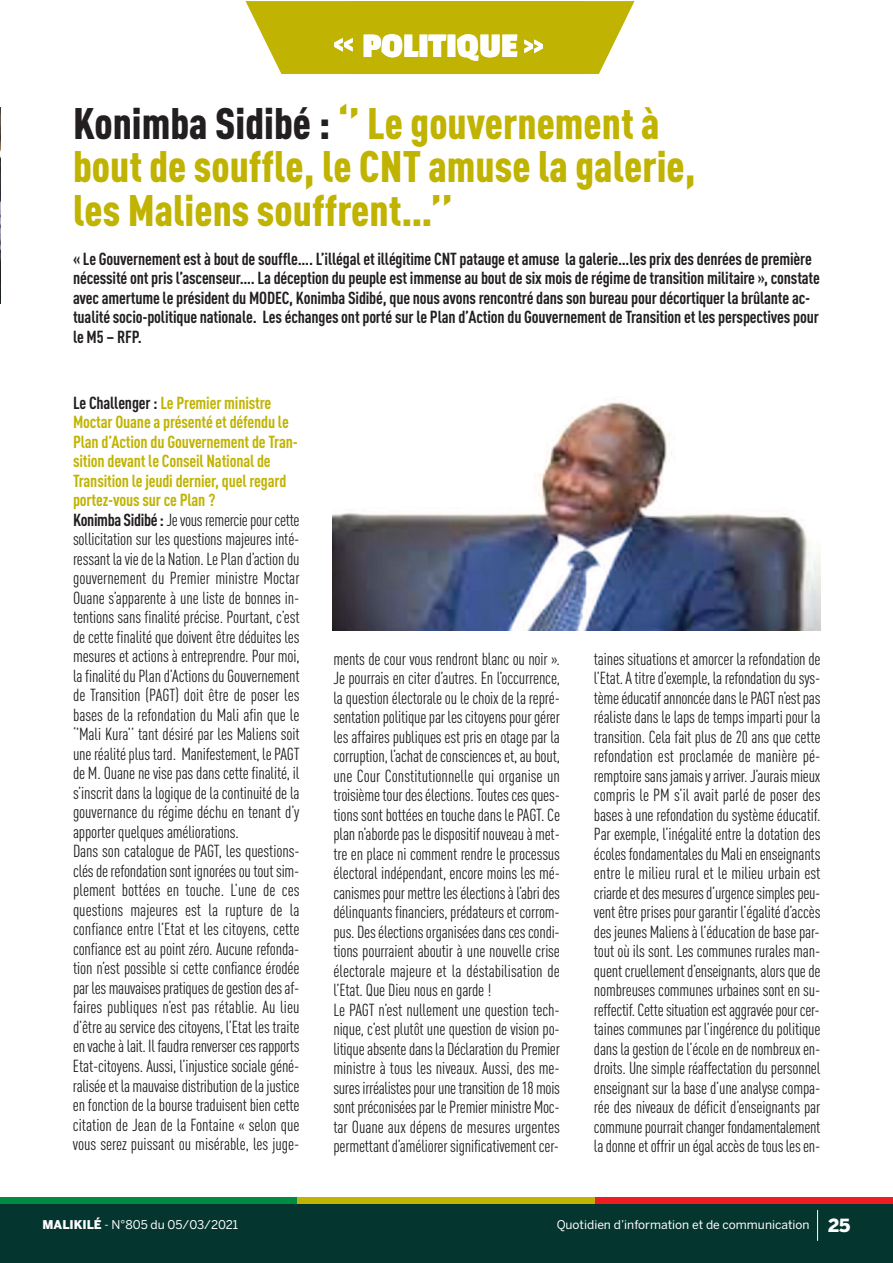
<style>
.page{position:relative;width:893px;height:1263px;background:#fff}
.page>*{position:absolute;margin:0;border:0;box-sizing:border-box;transform-origin:0 0}
.t1{font:900 condensed 43.5px/43.5px "DIN Pro";color:#c0b301}
.t2{font:700 36px "Passion One";color:#fff}
.t3{font:condensed 17.25px/19.5px "DIN Pro";letter-spacing:-.01em;color:#231f20}
.t4{font:700 condensed 17.25px/19.5px "DIN Pro";letter-spacing:-.01em;color:#231f20}
.t5{font:12px "Benton Sans";color:#fff}
.s1{color:#231f20}
.s2{font-weight:700}
.s3{font-weight:700;color:#c0b301}
.s4{font-weight:900}
.s5{font-weight:900;font-size:18px}
</style>
<div class="page">
<div style="left:0;top:1203px;width:893px;height:60px;background:#05352f"></div>
<div style="left:0;top:1197px;width:298px;height:6px;background:#008b43"></div>
<div style="left:298px;top:1197px;width:297px;height:6px;background:#c0b301"></div>
<div style="left:595px;top:1197px;width:297px;height:6px;background:#ee1d23"></div>
<hr style="left:817px;top:1210px;width:1px;height:31px;background:#fff">
<img style="left:0;top:108px;width:1px;height:196px">
<svg style="left:246px;top:1px;width:388px;height:73px;background:#c6ba1a"></svg>
<img style="left:332px;top:398px;width:488px;height:232px">
<h2 class="t2" style="left:362px;top:27px;width:157px">POLITIQUE</h2>
<h1 class="t1" style="left:73px;top:105px;width:624px"><span class="s1">Konimba Sidibé :</span> ‘’ Le gouvernement à bout de souffle, le CNT amuse la galerie, les Maliens souffrent…’’</h1>
<p class="t4" style="left:73px;top:250px;width:748px">« Le Gouvernement est à bout de souffle…. L’illégal et illégitime CNT patauge et amuse la galerie…les prix des denrées de première nécessité ont pris l’ascenseur…. La déception du peuple est immense au bout de six mois de régime de transition militaire », constate avec amertume le président du MODEC, Konimba Sidibé, que nous avons rencontré dans son bureau pour décortiquer la brûlante ac&shy;tualité socio-politique nationale. Les échanges ont porté sur le Plan d’Action du Gouvernement de Transition et les perspectives pour le M5 – RFP.</p>
<p class="t3" style="left:73px;top:395px;width:228px"><span class="s2">Le Challenger :</span> <span class="s3">Le Premier ministre Moctar Ouane a présenté et défendu le Plan d’Action du Gouvernement de Tran&shy;sition devant le Conseil National de Transition le jeudi dernier, quel regard portez-vous sur ce Plan ?<br></span><span class="s2">Konimba Sidibé:</span>Jevousremerciepourcette sollicitation sur les questions majeures inté&shy;ressant laviedela Nation.Le Pland’actiondu gouvernement du Premier ministre Moctar Ouane s’apparente à une liste de bonnes in&shy;tentions sans finalité précise. Pourtant, c’est de cette finalité que doivent être déduites les mesures et actions à entreprendre. Pour moi, la finalité du Plan d’Actions du Gouvernement de Transition (PAGT) doit être de poser les bases de la refondation du Mali afin que le ‘’Mali Kura’’ tant désiré par les Maliens soit uneréalitéplustard. Manifestement, le PAGT de M. Ouane ne vise pas dans cette finalité, il s’inscrit dans la logique de la continuité de la gouvernance du régime déchu en tenant d’y apporter quelques améliorations.<br>Dans son catalogue de PAGT, les questions&shy;clésderefondationsont ignoréesoutoutsim&shy;plement bottées en touche. L’une de ces questions majeures est la rupture de la confiance entre l’Etat et les citoyens, cette confiance est au point zéro. Aucune refonda&shy;tion n’est possible si cette confiance érodée par lesmauvaisespratiquesdegestiondesaf&shy;faires publiques n’est pas rétablie. Au lieu d’être au service des citoyens, l’Etat les traite envacheàlait. Il faudrarenversercesrapports Etat-citoyens. Aussi, l’injustice sociale géné&shy;raliséeet lamauvaisedistributiondelajustice en fonction de la bourse traduisent bien cette citation de Jean de la Fontaine « selon que vous serez puissant ou misérable, les juge-</p>
<p class="t3" style="left:333px;top:651px;width:228px">ments de cour vous rendront blanc ou noir ».<br>Je pourrais en citer d’autres. En l’occurrence, la question électorale ou le choix de la repré&shy;sentationpolitiquepar lescitoyenspourgérer les affaires publiques est pris en otage par la corruption, l’achatdeconscienceset,aubout, une Cour Constitutionnelle qui organise un troisièmetourdesélections.Toutescesques&shy;tions sont bottées en touche dans le PAGT. Ce plann’abordepasledispositifnouveauà met&shy;tre en place ni comment rendre le processus électoral indépendant, encore moins les mé&shy;canismespourmettrelesélectionsàl’abrides délinquants financiers, prédateurs et corrom&shy;pus. Desélectionsorganiséesdanscescondi&shy;tions pourraient aboutir à une nouvelle crise électorale majeure et la déstabilisation de l’Etat. Que Dieu nous en garde !<br>Le PAGT n’est nullement une question tech&shy;nique, c’est plutôt une question de vision po&shy;litiqueabsentedansla Déclarationdu Premier ministre à tous les niveaux. Aussi, des me&shy;suresirréalistespourunetransitionde18mois sontpréconiséespar le Premierministre Moc&shy;tar Ouane aux dépens de mesures urgentes permettantd’améliorersignificativementcer-</p>
<p class="t3" style="left:594px;top:651px;width:228px;text-align:justify">taines situations et amorcer la refondation de l’Etat.Atitred’exemple, larefondationdusys&shy;tèmeéducatifannoncéedansle PAGTn’estpas réaliste dans le laps de temps imparti pour la transition. Cela fait plus de 20 ans que cette refondation est proclamée de manière pé&shy;remptoiresansjamaisyarriver.J’auraismieux compris le PM s’il avait parlé de poser des bases à une refondation du système éducatif.<br>Par exemple, l’inégalité entre la dotation des écolesfondamentalesdu Malienenseignants entre le milieu rural et le milieu urbain est criardeetdesmesuresd’urgencesimplespeu&shy;vent être prises pour garantir l’égalité d’accès des jeunes Maliens à l’éducation de base par&shy;tout où ils sont. Les communes rurales man&shy;quentcruellementd’enseignants,alorsquede nombreuses communes urbaines sont en su&shy;reffectif.Cettesituationestaggravéepourcer&shy;taines communes par l’ingérence du politique danslagestiondel’écoleendenombreuxen&shy;droits. Une simple réaffectation du personnel enseignant sur la base d’une analyse compa&shy;rée des niveaux de déficit d’enseignants par communepourraitchanger fondamentalement ladonneetoffrirunégalaccèsdetouslesen-</p>
<p class="t5" style="left:43px;top:1218px;width:197px"><span class="s4">MALIKILÉ</span> - N°805 du 05/03/2021</p>
<p class="t5" style="left:557px;top:1218px;width:295px">Quotidien d’information et de communication <span class="s5">25</span></p>
</div>
